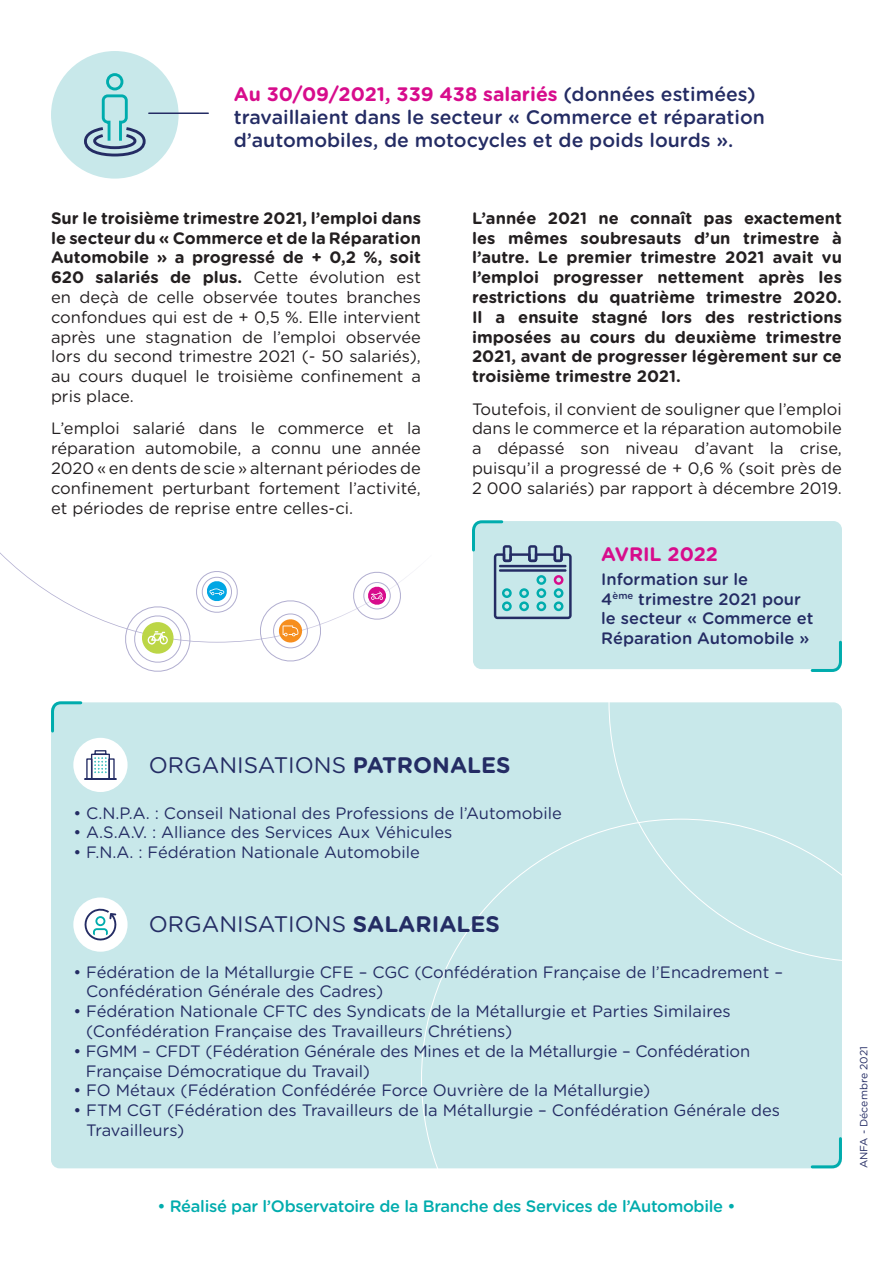
<style>
.page{position:relative;width:893px;height:1263px;background:#fff}
.page>*{position:absolute;margin:0;border:0;box-sizing:border-box;transform-origin:0 0}
.t1{font:22.5px "Gotham Rounded";color:#242c64}
.t2{font:500 19.5px/23.4px "Gotham Rounded";color:#242c64}
.t3{font:700 19.5px "Gotham Rounded";color:#d70c8c}
.t4{font:16.5px/19.8px "Gotham Rounded";color:#231f20;text-align:justify}
.t5{font:16.5px/19.8px "Gotham Rounded";color:#242c64}
.t6{font:700 16.5px/19.8px "Gotham Rounded";color:#231f20;text-align:justify}
.t7{font:500 16.5px/19.8px "Gotham Rounded";color:#242c64}
.t8{font:500 16.5px "Gotham Rounded";letter-spacing:-.02em;color:#00acad}
.t9{font:10.5px "Gotham Rounded";color:#242c64}
.s1{font-weight:700;color:#d70c8c}
.s2{font-weight:700}
</style>
<div class="page">
<div style="left:51px;top:702px;width:791px;height:466px;background:#c8e8ea;border-radius:9px"></div>
<svg style="left:421px;top:819px;width:421px;height:350px"></svg>
<div style="left:51px;top:51px;width:128px;height:128px;background:#c8e8ea;border-radius:50%"></div>
<svg style="left:84px;top:73px;width:62px;height:84px"></svg>
<hr style="left:149px;top:112px;width:59px;height:2px;background:#242c64">
<div style="left:73px;top:738px;width:55px;height:54px;background:#fff;border-radius:50%"></div>
<svg style="left:84px;top:750px;width:33px;height:30px"></svg>
<div style="left:73px;top:897px;width:55px;height:55px;background:#fff;border-radius:50%"></div>
<svg style="left:84px;top:908px;width:33px;height:33px"></svg>
<svg style="left:51px;top:701px;width:33px;height:32px"></svg>
<svg style="left:809px;top:1135px;width:33px;height:34px"></svg>
<div style="left:473px;top:521px;width:369px;height:148px;background:#c8e8ea;border-radius:9px"></div>
<svg style="left:472px;top:520px;width:100px;height:99px"></svg>
<svg style="left:810px;top:640px;width:32px;height:32px"></svg>
<svg style="left:0;top:552px;width:411px;height:120px"></svg>
<p class="t2" style="left:234px;top:81px;width:533px"><span class="s1">Au 30/09/2021, 339 438 salariés</span> (données estimées) travaillaient dans le secteur « Commerce et réparation d’automobiles, de motocycles et de poids lourds ».</p>
<p class="t4" style="left:51px;top:207px;width:371px"><span class="s2">Sur le troisième trimestre 2021, l’emploi dans le secteur du « Commerce et de la Réparation Automobile » a progressé de + 0,2 %, soit 620 salariés de plus.</span> Cette évolution est en deçà de celle observée toutes branches confondues qui est de + 0,5 %. Elle intervient après une stagnation de l’emploi observée lors du second trimestre 2021 (- 50 salariés), au cours duquel le troisième confinement a pris place.</p>
<p class="t4" style="left:51px;top:418px;width:371px">L’emploi salarié dans le commerce et la réparation automobile, a connu une année 2020 « en dents de scie » alternant périodes de confinement perturbant fortement l’activité, et périodes de reprise entre celles-ci.</p>
<p class="t6" style="left:472px;top:207px;width:371px">L’année 2021 ne connaît pas exactement les mêmes soubresauts d’un trimestre à l’autre. Le premier trimestre 2021 avait vu l’emploi progresser nettement après les restrictions du quatrième trimestre 2020.<br>Il a ensuite stagné lors des restrictions imposées au cours du deuxième trimestre 2021, avant de progresser légèrement sur ce troisième trimestre 2021.</p>
<p class="t4" style="left:472px;top:398px;width:371px">Toutefois, il convient de souligner que l’emploi dans le commerce et la réparation automobile a dépassé son niveau d’avant la crise, puisqu’il a progressé de + 0,6 % (soit près de 2 000 salariés) par rapport à décembre 2019.</p>
<p class="t3" style="left:601px;top:540px;width:118px">AVRIL 2022</p>
<p class="t7" style="left:601px;top:568px;width:214px">Information sur le<br>4<sup>ème</sup> trimestre 2021 pour le secteur « Commerce et<br>Réparation Automobile »</p>
<h1 class="t1" style="left:149px;top:750px;width:363px">ORGANISATIONS <span class="s2">PATRONALES</span></h1>
<p class="t5" style="left:73px;top:802px;width:490px">• C.N.P.A. : Conseil National des Professions de l’Automobile</p>
<p class="t5" style="left:73px;top:822px;width:381px">• A.S.A.V. : Alliance des Services Aux Véhicules</p>
<p class="t5" style="left:73px;top:842px;width:348px">• F.N.A. : Fédération Nationale Automobile</p>
<h1 class="t1" style="left:149px;top:909px;width:353px">ORGANISATIONS <span class="s2">SALARIALES</span></h1>
<p class="t5" style="left:86px;top:961px;width:698px;text-indent:-13px">• Fédération de la Métallurgie CFE – CGC (Confédération Française de l’Encadrement –<br>Confédération Générale des Cadres)</p>
<p class="t5" style="left:86px;top:1001px;width:646px;text-indent:-13px">• Fédération Nationale CFTC des Syndicats de la Métallurgie et Parties Similaires (Confédération Française des Travailleurs Chrétiens)</p>
<p class="t5" style="left:86px;top:1040px;width:666px;text-indent:-13px">• FGMM – CFDT (Fédération Générale des Mines et de la Métallurgie – Confédération<br>Française Démocratique du Travail)</p>
<p class="t5" style="left:73px;top:1080px;width:578px">• FO Métaux (Fédération Confédérée Force Ouvrière de la Métallurgie)</p>
<p class="t5" style="left:86px;top:1100px;width:695px;text-indent:-13px">• FTM CGT (Fédération des Travailleurs de la Métallurgie – Confédération Générale des<br>Travailleurs)</p>
<p class="t8" style="left:157px;top:1194px;width:579px">• Réalisé par l’Observatoire de la Branche des Services de l’Automobile •</p>
<p class="t9" style="left:856px;top:1168px;width:123px;rotate:-90deg">ANFA - Décembre 2021</p>
</div>
